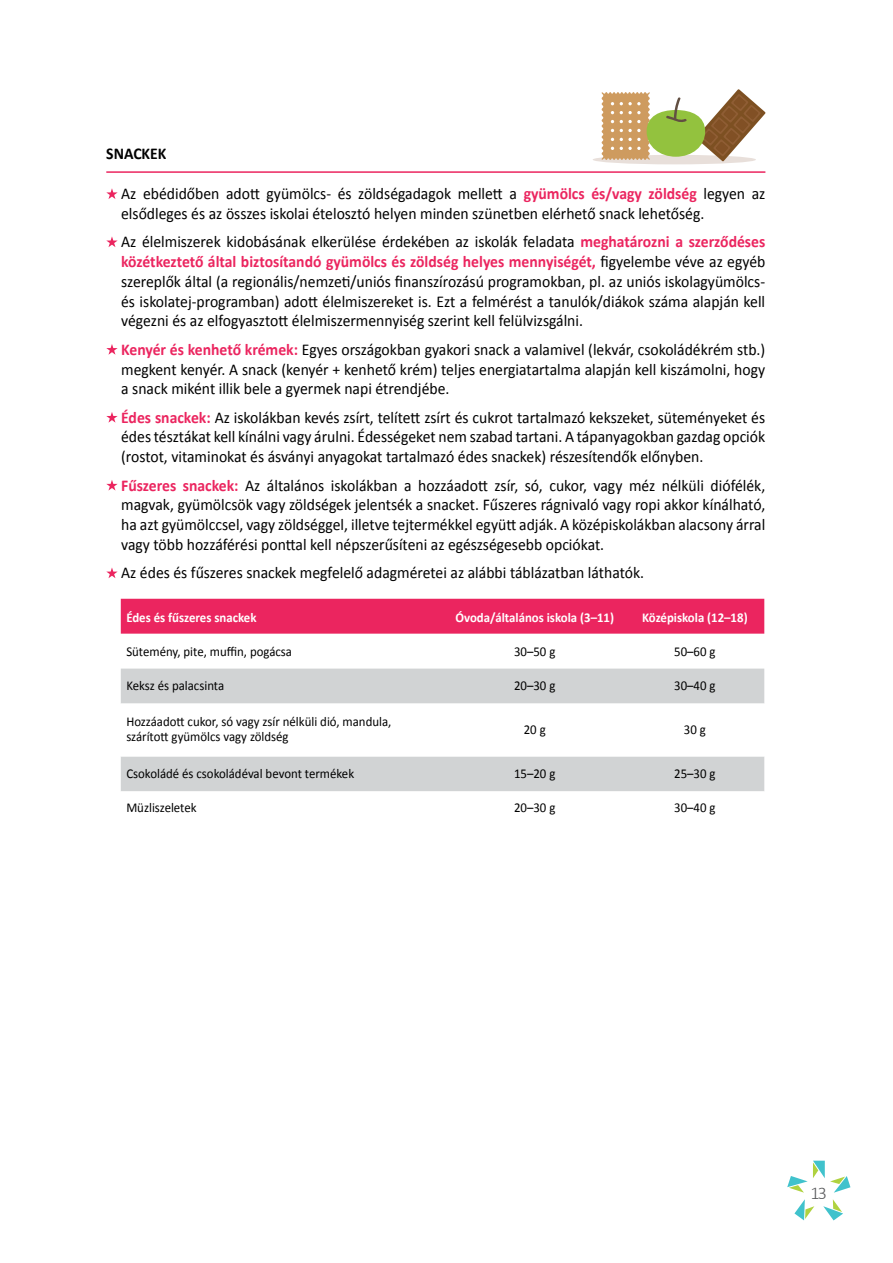
<style>
.page{position:relative;width:893px;height:1263px;background:#fff}
.page>*{position:absolute;margin:0;border:0;box-sizing:border-box;transform-origin:0 0}
.t1{font:300 18px "Calibri";color:#58595b}
.t2{font:16.5px/19.8px "Calibri";color:#000;text-align:justify;scale:.95 1}
.t3{font:700 16.5px "Calibri";color:#000;scale:.95 1}
.t4{font:13.5px/15px "Calibri";color:#000;scale:.95 1}
.t5{font:700 13.5px "Calibri";color:#fff;scale:.95 1}
.s1{font-weight:700;color:#eb255f}
</style>
<div class="page">
<svg style="left:787px;top:1161px;width:63px;height:32px"></svg>
<svg style="left:794px;top:1199px;width:20px;height:21px"></svg>
<svg style="left:823px;top:1199px;width:20px;height:21px"></svg>
<hr style="left:106px;top:171px;width:659px;height:2px;background:#eb255f">
<div style="left:121px;top:599px;width:643px;height:35px;background:#eb255f"></div>
<div style="left:121px;top:669px;width:643px;height:34px;background:#d1d3d4"></div>
<svg style="left:121px;top:703px;width:643px;height:88px"></svg>
<svg style="left:593px;top:89px;width:172px;height:75px"></svg>
<svg style="left:106px;top:188px;width:12px;height:11px"></svg>
<svg style="left:106px;top:236px;width:12px;height:11px"></svg>
<svg style="left:106px;top:344px;width:12px;height:11px"></svg>
<svg style="left:106px;top:412px;width:12px;height:11px"></svg>
<svg style="left:106px;top:480px;width:12px;height:10px"></svg>
<svg style="left:106px;top:567px;width:12px;height:11px"></svg>
<p class="t3" style="left:106px;top:143px;width:65px">SNACKEK</p>
<p class="t2" style="left:121px;top:184px;width:680px">Az ebédidőben adott gyümölcs- és zöldségadagok mellett a <span class="s1">gyümölcs és/vagy zöldség</span> legyen az elsődleges és az összes iskolai ételosztó helyen minden szünetben elérhető snack lehetőség.</p>
<p class="t2" style="left:121px;top:232px;width:680px">Az élelmiszerek kidobásának elkerülése érdekében az iskolák feladata <span class="s1">meghatározni a szerződéses közétkeztető által biztosítandó gyümölcs és zöldség helyes mennyiségét,</span> figyelembe véve az egyéb szereplők által (a regionális/nemzeti/uniós finanszírozású programokban, pl. az uniós iskolagyümölcs&shy;és iskolatej-programban) adott élelmiszereket is. Ezt a felmérést a tanulók/diákok száma alapján kell végezni és az elfogyasztott élelmiszermennyiség szerint kell felülvizsgálni.</p>
<p class="t2" style="left:121px;top:339px;width:679px"><span class="s1">Kenyér és kenhető krémek:</span> Egyes országokban gyakori snack a valamivel (lekvár, csokoládékrém stb.) megkent kenyér. A snack (kenyér + kenhető krém) teljes energiatartalma alapján kell kiszámolni, hogy a snack miként illik bele a gyermek napi étrendjébe.</p>
<p class="t2" style="left:121px;top:407px;width:679px"><span class="s1">Édes snackek:</span> Az iskolákban kevés zsírt, telített zsírt és cukrot tartalmazó kekszeket, süteményeket és édes tésztákat kell kínálni vagy árulni. Édességeket nem szabad tartani. A tápanyagokban gazdag opciók (rostot, vitaminokat és ásványi anyagokat tartalmazó édes snackek) részesítendők előnyben.</p>
<p class="t2" style="left:121px;top:475px;width:680px"><span class="s1">Fűszeres snackek:</span> Az általános iskolákban a hozzáadott zsír, só, cukor, vagy méz nélküli diófélék, magvak, gyümölcsök vagy zöldségek jelentsék a snacket. Fűszeres rágnivaló vagy ropi akkor kínálható, ha azt gyümölccsel, vagy zöldséggel, illetve tejtermékkel együtt adják. A középiskolákban alacsony árral vagy több hozzáférési ponttal kell népszerűsíteni az egészségesebb opciókat.</p>
<p class="t2" style="left:121px;top:563px;width:552px">Az édes és fűszeres snackek megfelelő adagméretei az alábbi táblázatban láthatók.</p>
<p class="t5" style="left:126px;top:609px;width:139px">Édes és fűszeres snackek</p>
<p class="t5" style="left:455px;top:609px;width:168px">Óvoda/általános iskola (3–11)</p>
<p class="t5" style="left:642px;top:609px;width:113px">Középiskola (12–18)</p>
<p class="t4" style="left:126px;top:644px;width:176px">Sütemény, pite, muffin, pogácsa</p>
<p class="t4" style="left:514px;top:644px;width:45px">30–50 g</p>
<p class="t4" style="left:674px;top:644px;width:45px">50–60 g</p>
<p class="t4" style="left:126px;top:678px;width:105px">Keksz és palacsinta</p>
<p class="t4" style="left:514px;top:678px;width:45px">20–30 g</p>
<p class="t4" style="left:674px;top:678px;width:45px">30–40 g</p>
<p class="t4" style="left:126px;top:714px;width:281px">Hozzáadott cukor, só vagy zsír nélküli dió, mandula, szárított gyümölcs vagy zöldség</p>
<p class="t4" style="left:524px;top:722px;width:25px">20 g</p>
<p class="t4" style="left:684px;top:722px;width:25px">30 g</p>
<p class="t4" style="left:126px;top:766px;width:241px">Csokoládé és csokoládéval bevont termékek</p>
<p class="t4" style="left:514px;top:766px;width:45px">15–20 g</p>
<p class="t4" style="left:674px;top:766px;width:45px">25–30 g</p>
<p class="t4" style="left:126px;top:800px;width:76px">Müzliszeletek</p>
<p class="t4" style="left:514px;top:800px;width:45px">20–30 g</p>
<p class="t4" style="left:674px;top:800px;width:45px">30–40 g</p>
<p class="t1" style="left:810px;top:1182px;width:18px">13</p>
</div>
